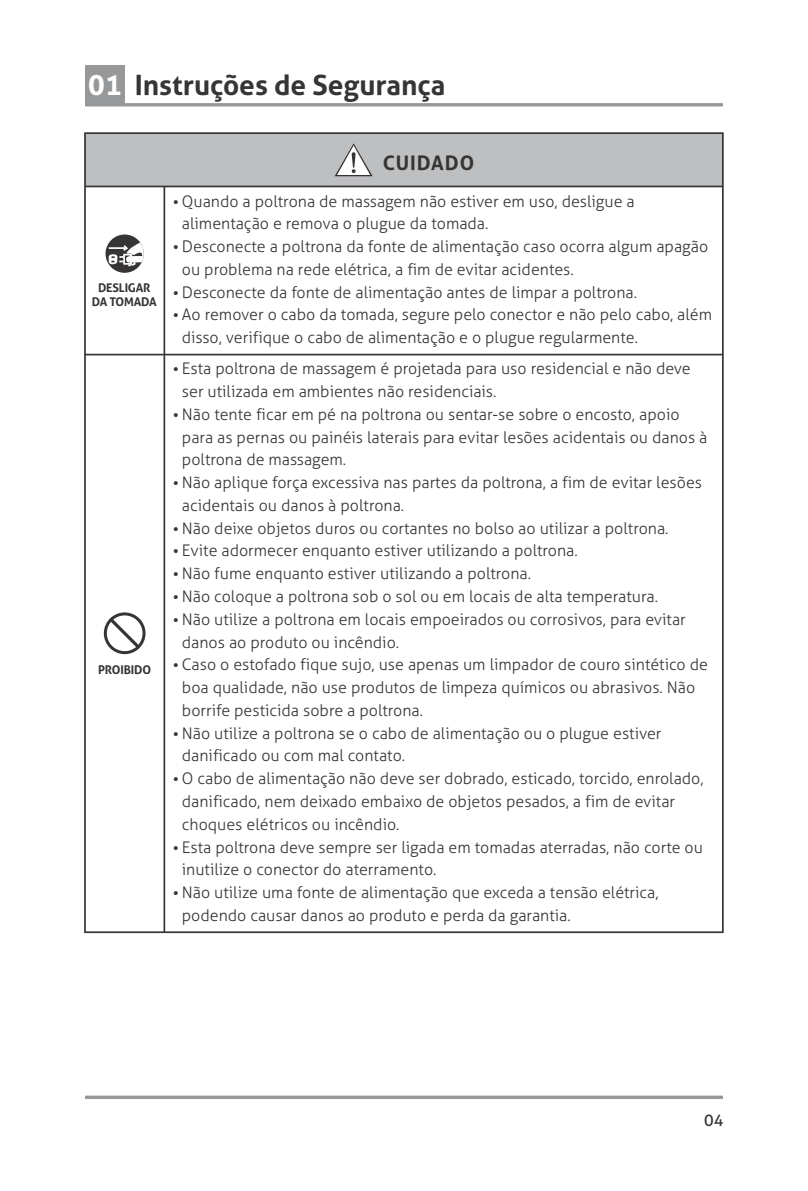
<style>
.page{position:relative;width:808px;height:1191px;background:#fff}
.page>*{position:absolute;margin:0;border:0;box-sizing:border-box;transform-origin:0 0}
.t1{font:700 28px "Aller";color:#373435}
.t2{font:700 20px "Aller";letter-spacing:.045em;color:#373435}
.t3{font:300 16px/22.8px "Aller";color:#373435}
.t4{font:16px "Aller";color:#373435}
.t5{font:700 12px/14.2px "Aller";letter-spacing:-.015em;color:#373435;text-align:center}
.s1{color:#fefefe}
</style>
<div class="page">
<div style="left:85px;top:133px;width:638px;height:53px;background:#bdbfc1"></div>
<hr style="left:163px;top:186px;width:2px;height:746px;background:#373435">
<hr style="left:85px;top:186px;width:638px;height:1px;background:#373435">
<svg style="left:335px;top:143px;width:38px;height:33px"></svg>
<div style="left:106px;top:234px;width:38px;height:39px;background:#373435;border-radius:50%"></div>
<svg style="left:109px;top:242px;width:35px;height:27px"></svg>
<hr style="left:85px;top:354px;width:638px;height:1px;background:#373435">
<hr style="left:85px;top:103px;width:638px;height:3px;background:#96989a">
<div style="left:85px;top:65px;width:40px;height:40px;background:#96989a"></div>
<svg style="left:85px;top:1095px;width:638px;height:4px;background:#a6a7a9"></svg>
<svg style="left:104px;top:612px;width:42px;height:42px"></svg>
<h1 class="t1" style="left:88px;top:74px;width:359px"><span class="s1">01</span> Instruções de Segurança</h1>
<p class="t5" style="left:92px;top:282px;width:66px">DESLIGAR<br>DA TOMADA</p>
<p class="t5" style="left:98px;top:664px;width:54px">PROIBIDO</p>
<p class="t2" style="left:383px;top:155px;width:93px">CUIDADO</p>
<p class="t3" style="left:182px;top:191px;width:532px">Quando a poltrona de massagem não estiver em uso, desligue a alimentação e remova o plugue da tomada.<br>Desconecte a poltrona da fonte de alimentação caso ocorra algum apagão ou problema na rede elétrica, a fim de evitar acidentes.<br>Desconecte da fonte de alimentação antes de limpar a poltrona.<br>Ao remover o cabo da tomada, segure pelo conector e não pelo cabo, além disso, verifique o cabo de alimentação e o plugue regularmente.</p>
<p class="t3" style="left:182px;top:359px;width:527px">Esta poltrona de massagem é projetada para uso residencial e não deve ser utilizada em ambientes não residenciais.<br>Não tente ficar em pé na poltrona ou sentar-se sobre o encosto, apoio para as pernas ou painéis laterais para evitar lesões acidentais ou danos à poltrona de massagem.<br>Não aplique força excessiva nas partes da poltrona, a fim de evitar lesões acidentais ou danos à poltrona.<br>Não deixe objetos duros ou cortantes no bolso ao utilizar a poltrona.<br>Evite adormecer enquanto estiver utilizando a poltrona.<br>Não fume enquanto estiver utilizando a poltrona.<br>Não coloque a poltrona sob o sol ou em locais de alta temperatura.<br>Não utilize a poltrona em locais empoeirados ou corrosivos, para evitar danos ao produto ou incêndio.<br>Caso o estofado fique sujo, use apenas um limpador de couro sintético de boa qualidade, não use produtos de limpeza químicos ou abrasivos. Não borrife pesticida sobre a poltrona.<br>Não utilize a poltrona se o cabo de alimentação ou o plugue estiver danificado ou com mal contato.<br>O cabo de alimentação não deve ser dobrado, esticado, torcido, enrolado, danificado, nem deixado embaixo de objetos pesados, a fim de evitar choques elétricos ou incêndio.<br>Esta poltrona deve sempre ser ligada em tomadas aterradas, não corte ou inutilize o conector do aterramento.<br>Não utilize uma fonte de alimentação que exceda a tensão elétrica, podendo causar danos ao produto e perda da garantia.</p>
<p class="t4" style="left:704px;top:1113px;width:21px">04</p>
</div>
